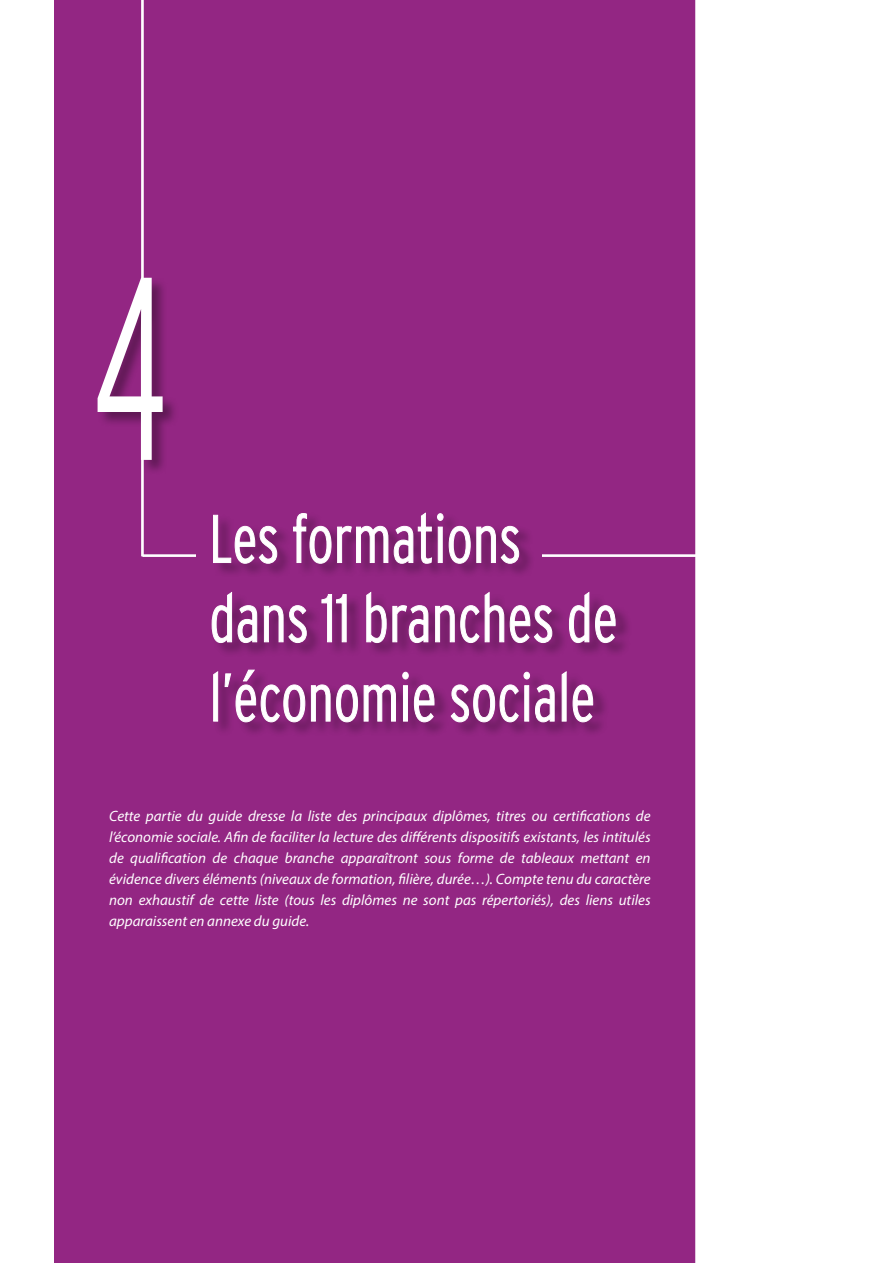
<style>
.page{position:relative;width:893px;height:1263px;background:#fff}
.page>*{position:absolute;margin:0;border:0;box-sizing:border-box;transform-origin:0 0}
.t1{font:300 condensed 260.25px "Interstate";color:#fff;scale:.65 1}
.t2{font:300 condensed 67.5px/79.3px "Interstate";color:#fff;scale:.87 1}
.t3{font:italic 15px/21px "Myriad Pro";color:#fff;text-align:justify}
</style>
<div class="page">
<div style="left:54px;top:0;width:641px;height:1263px;background:#932683"></div>
<hr style="left:141px;top:0;width:3px;height:556px;background:#fff">
<div style="left:98px;top:277px;width:82px;height:198px;background:#000;opacity:.35"></div>
<hr style="left:142px;top:554px;width:556px;height:3px;background:#fff">
<div style="left:197px;top:548px;width:345px;height:27px;background:#932683"></div>
<div style="left:212px;top:512px;width:420px;height:225px;background:#000;opacity:.35"></div>
<svg style="left:213px;top:514px;width:65px;height:50px;background:#973f8a"></svg>
<svg style="left:293px;top:512px;width:226px;height:52px;background:#963e89"></svg>
<svg style="left:211px;top:591px;width:47px;height:52px;background:#99448d"></svg>
<svg style="left:264px;top:605px;width:43px;height:38px;background:#994a8d"></svg>
<svg style="left:321px;top:594px;width:26px;height:49px"></svg>
<svg style="left:366px;top:591px;width:63px;height:52px;background:#98428c"></svg>
<svg style="left:435px;top:591px;width:118px;height:52px;background:#963e89"></svg>
<svg style="left:569px;top:591px;width:47px;height:52px;background:#98438c"></svg>
<svg style="left:213px;top:670px;width:5px;height:52px"></svg>
<svg style="left:224px;top:669px;width:172px;height:54px;background:#943a87"></svg>
<svg style="left:402px;top:671px;width:33px;height:52px;background:#97448b"></svg>
<svg style="left:450px;top:671px;width:105px;height:52px;background:#973e8a"></svg>
<svg style="left:561px;top:670px;width:32px;height:53px;background:#98458b"></svg>
<h1 class="t1" style="left:94px;top:210px;width:116px">4</h1>
<h2 class="t2" style="left:209px;top:498px;width:471px">Les formations dans 11 branches de l’économie sociale</h2>
<p class="t3" style="left:109px;top:805px;width:543px">Cette partie du guide dresse la liste des principaux diplômes, titres ou certifications de l’économie sociale. Afin de faciliter la lecture des différents dispositifs existants, les intitulés de qualification de chaque branche apparaîtront sous forme de tableaux mettant en évidence divers éléments (niveaux de formation, filière, durée…). Compte tenu du caractère non exhaustif de cette liste (tous les diplômes ne sont pas répertoriés), des liens utiles apparaissent en annexe du guide.</p>
</div>
